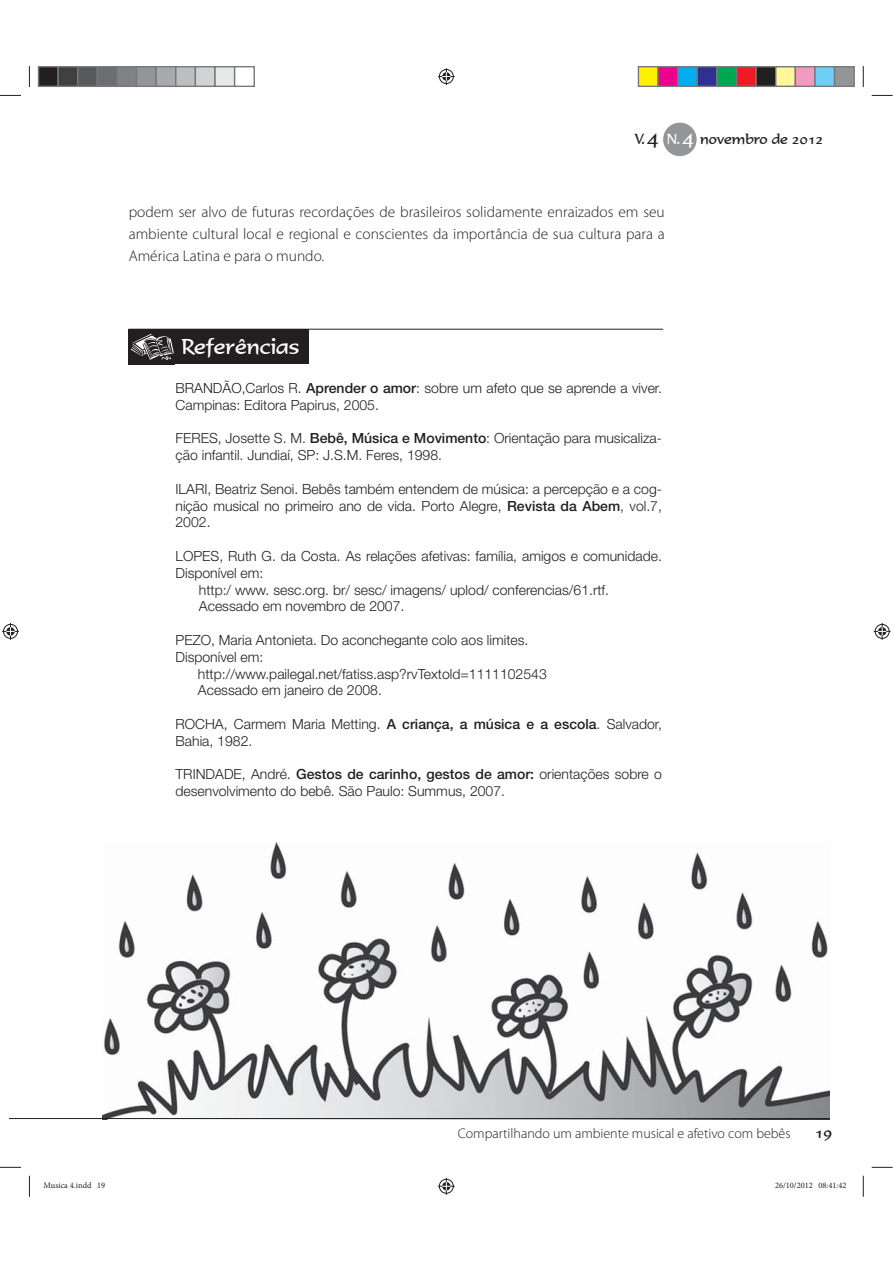
<style>
.page{position:relative;width:893px;height:1263px;background:#fff}
.page>*{position:absolute;margin:0;border:0;box-sizing:border-box;transform-origin:0 0}
.t1{font:21px "Formal 436 BT";color:#fff}
.t2{font:300 15.45px/22.4px "Myriad Pro";color:#231f20;text-align:justify}
.t3{font:15.45px "Formal 436 BT";color:#231f20}
.t4{font:300 13.95px/16.8px "Helvetica Neue LT Std";color:#231f20}
.t5{font:300 13.95px "Myriad Pro";color:#231f20}
.t6{font:13.95px "Formal 436 BT";color:#231f20}
.t7{font:8.4px "Minion Pro";color:#231f20}
.s1{font-size:21px}
.s2{color:#fff}
.s3{font-size:21px;color:#fff}
.s4{font-weight:500}
</style>
<div class="page">
<div style="left:162px;top:329px;width:146px;height:35px;background:#231f20"></div>
<div style="left:129px;top:329px;width:46px;height:35px;background:#231f20"></div>
<svg style="left:130px;top:334px;width:44px;height:26px"></svg>
<img style="left:103px;top:843px;width:726px;height:275px">
<hr style="left:129px;top:329px;width:534px;height:1px;background:#231f20">
<div style="left:663px;top:123px;width:34px;height:33px;background:#939598;border-radius:50%"></div>
<hr style="left:10px;top:1118px;width:820px;height:1px;background:#231f20">
<svg style="left:0;top:95px;width:21px;height:1px"></svg>
<svg style="left:872px;top:95px;width:21px;height:1px"></svg>
<svg style="left:0;top:1167px;width:21px;height:1px"></svg>
<svg style="left:872px;top:1167px;width:21px;height:1px"></svg>
<svg style="left:29px;top:66px;width:1px;height:21px"></svg>
<svg style="left:29px;top:1176px;width:1px;height:21px"></svg>
<svg style="left:863px;top:66px;width:1px;height:21px"></svg>
<svg style="left:863px;top:1176px;width:1px;height:21px"></svg>
<svg style="left:438px;top:68px;width:17px;height:17px"></svg>
<svg style="left:438px;top:1178px;width:17px;height:17px"></svg>
<svg style="left:2px;top:623px;width:17px;height:17px"></svg>
<svg style="left:874px;top:623px;width:16px;height:17px"></svg>
<div style="left:39px;top:67px;width:19px;height:19px;background:#231f20"></div>
<div style="left:38px;top:66px;width:21px;height:21px;border:1px solid #77787b"></div>
<div style="left:58px;top:67px;width:20px;height:19px;background:#404041"></div>
<div style="left:57px;top:66px;width:21px;height:21px;border:1px solid #77787b"></div>
<div style="left:78px;top:67px;width:19px;height:19px;background:#58595b"></div>
<div style="left:77px;top:66px;width:21px;height:21px;border:1px solid #77787b"></div>
<div style="left:97px;top:67px;width:20px;height:19px;background:#6d6e70"></div>
<div style="left:97px;top:66px;width:21px;height:21px;border:1px solid #77787b"></div>
<div style="left:117px;top:67px;width:20px;height:19px;background:#808285"></div>
<div style="left:116px;top:66px;width:21px;height:21px;border:1px solid #77787b"></div>
<div style="left:137px;top:67px;width:19px;height:19px;background:#939598"></div>
<div style="left:136px;top:66px;width:21px;height:21px;border:1px solid #77787b"></div>
<div style="left:156px;top:67px;width:20px;height:19px;background:#a7a9ac"></div>
<div style="left:155px;top:66px;width:21px;height:21px;border:1px solid #77787b"></div>
<div style="left:176px;top:67px;width:19px;height:19px;background:#bcbec0"></div>
<div style="left:175px;top:66px;width:21px;height:21px;border:1px solid #77787b"></div>
<div style="left:195px;top:67px;width:20px;height:19px;background:#d1d3d4"></div>
<div style="left:195px;top:66px;width:21px;height:21px;border:1px solid #77787b"></div>
<div style="left:215px;top:67px;width:20px;height:19px;background:#e7e8e8"></div>
<div style="left:214px;top:66px;width:21px;height:21px;border:1px solid #77787b"></div>
<div style="left:234px;top:66px;width:21px;height:21px;border:1px solid #77787b"></div>
<div style="left:638px;top:67px;width:20px;height:19px;background:#fff200"></div>
<div style="left:638px;top:66px;width:21px;height:21px;border:1px solid #77787b"></div>
<div style="left:658px;top:67px;width:20px;height:19px;background:#ec008c"></div>
<div style="left:657px;top:66px;width:21px;height:21px;border:1px solid #77787b"></div>
<div style="left:678px;top:67px;width:19px;height:19px;background:#00aeef"></div>
<div style="left:677px;top:66px;width:21px;height:21px;border:1px solid #77787b"></div>
<div style="left:697px;top:67px;width:20px;height:19px;background:#2e3092"></div>
<div style="left:696px;top:66px;width:21px;height:21px;border:1px solid #77787b"></div>
<div style="left:717px;top:67px;width:19px;height:19px;background:#00a650"></div>
<div style="left:716px;top:66px;width:21px;height:21px;border:1px solid #77787b"></div>
<div style="left:736px;top:67px;width:20px;height:19px;background:#ed1c24"></div>
<div style="left:736px;top:66px;width:21px;height:21px;border:1px solid #77787b"></div>
<div style="left:756px;top:67px;width:20px;height:19px;background:#231f20"></div>
<div style="left:755px;top:66px;width:21px;height:21px;border:1px solid #77787b"></div>
<div style="left:776px;top:67px;width:19px;height:19px;background:#fff799"></div>
<div style="left:775px;top:66px;width:21px;height:21px;border:1px solid #77787b"></div>
<div style="left:795px;top:67px;width:20px;height:19px;background:#f49ac1"></div>
<div style="left:794px;top:66px;width:22px;height:21px;border:1px solid #77787b"></div>
<div style="left:815px;top:67px;width:19px;height:19px;background:#6dcff6"></div>
<div style="left:814px;top:66px;width:21px;height:21px;border:1px solid #77787b"></div>
<div style="left:834px;top:67px;width:20px;height:19px;background:#939598"></div>
<div style="left:834px;top:66px;width:21px;height:21px;border:1px solid #77787b"></div>
<p class="t6" style="left:635px;top:130px;width:190px">V. <span class="s1">4</span> <span class="s2">N.</span> <span class="s3">4</span> novembro de 2012</p>
<p class="t2" style="left:129px;top:201px;width:537px">podem ser alvo de futuras recordações de brasileiros solidamente enraizados em seu ambiente cultural local e regional e conscientes da importância de sua cultura para a América Latina e para o mundo.</p>
<h1 class="t1" style="left:181px;top:333px;width:120px">Referências</h1>
<p class="t4" style="left:176px;top:381px;width:488px">BRANDÃO,Carlos R. <span class="s4">Aprender o amor</span>: sobre um afeto que se aprende a viver.<br>Campinas: Editora Papirus, 2005.</p>
<p class="t4" style="left:176px;top:431px;width:488px">FERES, Josette S. M. <span class="s4">Bebê, Música e Movimento</span>: Orientação para musicaliza&shy;ção infantil. Jundiaí, SP: J.S.M. Feres, 1998.</p>
<p class="t4" style="left:176px;top:482px;width:488px;text-align:justify">ILARI, Beatriz Senoi. Bebês também entendem de música: a percepção e a cog&shy;nição musical no primeiro ano de vida. Porto Alegre, <span class="s4">Revista da Abem</span>, vol.7, 2002.</p>
<p class="t4" style="left:176px;top:549px;width:488px">LOPES, Ruth G. da Costa. As relações afetivas: família, amigos e comunidade.</p>
<p class="t4" style="left:176px;top:566px;width:89px">Disponível em:</p>
<p class="t4" style="left:199px;top:582px;width:412px">http:/ www. sesc.org. br/ sesc/ imagens/ uplod/ conferencias/61.rtf.</p>
<p class="t4" style="left:199px;top:599px;width:207px">Acessado em novembro de 2007.</p>
<p class="t4" style="left:176px;top:633px;width:354px">PEZO, Maria Antonieta. Do aconchegante colo aos limites.<br>Disponível em:</p>
<p class="t4" style="left:198px;top:666px;width:350px">http://www.pailegal.net/fatiss.asp?rvTextold=1111102543<br>Acessado em janeiro de 2008.</p>
<p class="t4" style="left:176px;top:717px;width:488px">ROCHA, Carmem Maria Metting. <span class="s4">A criança, a música e a escola</span>. Salvador,<br>Bahia, 1982.</p>
<p class="t4" style="left:176px;top:767px;width:488px">TRINDADE, André. <span class="s4">Gestos de carinho, gestos de amor:</span> orientações sobre o desenvolvimento do bebê. São Paulo: Summus, 2007.</p>
<p class="t5" style="left:458px;top:1128px;width:334px">Compartilhando um ambiente musical e afetivo com bebês</p>
<p class="t3" style="left:815px;top:1123px;width:19px">19</p>
<p class="t7" style="left:43px;top:1181px;width:63px">Musica 4.indd 19</p>
<p class="t7" style="left:775px;top:1181px;width:73px">26/10/2012 08:41:42</p>
</div>
